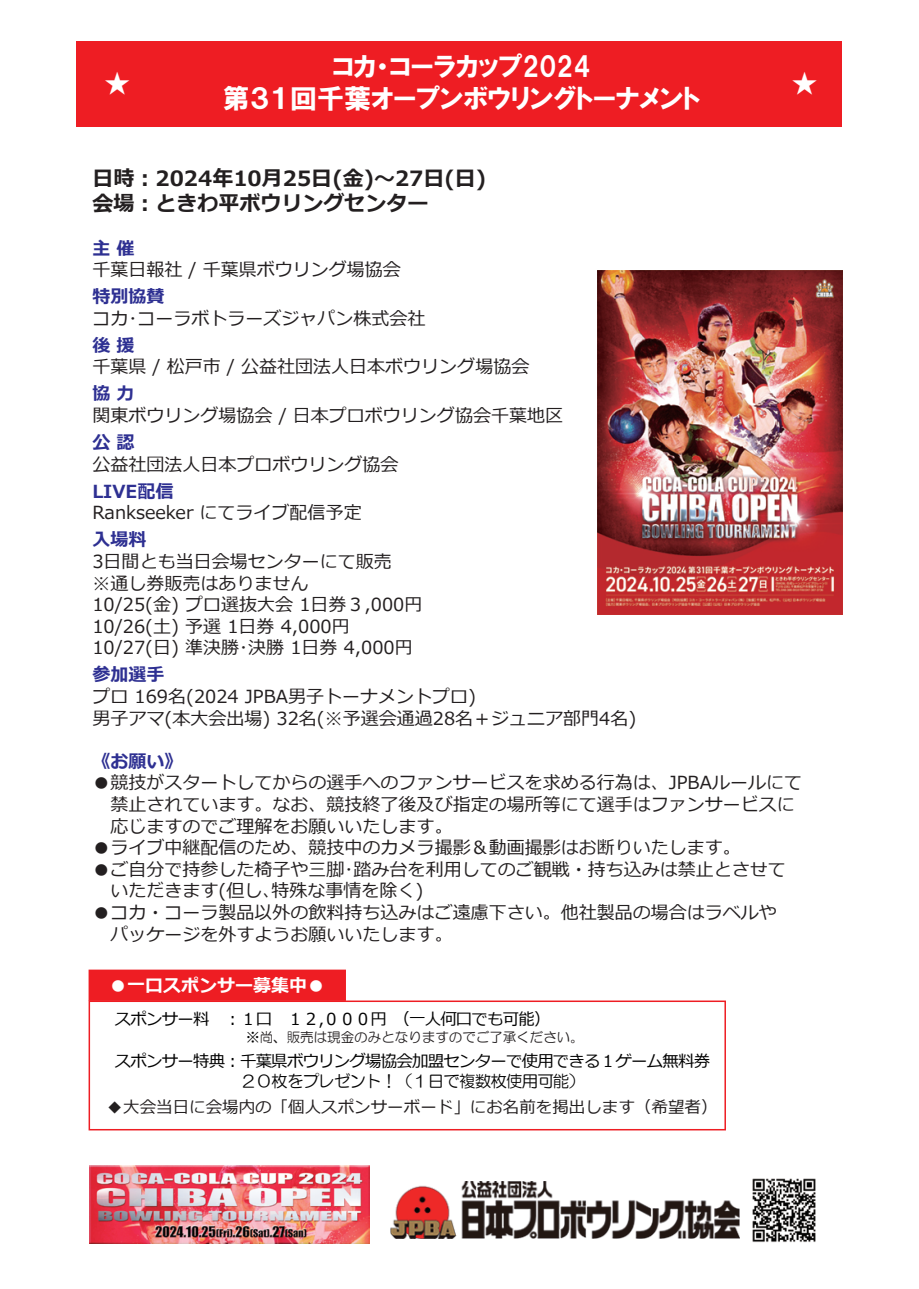
<style>
.page{position:relative;width:919px;height:1289px;background:#fff}
.page>*{position:absolute;margin:0;border:0;box-sizing:border-box;transform-origin:0 0}
.t1{font:27px/32.4px "HGP Soei Kakugothic UB";color:#fff;text-align:center}
.t2{font:27px "HG Maru Gothic MPRO";color:#fff}
.t3{font:700 21px/25.2px "Meiryo";color:#231f20}
.t4{font:18px/21.6px "Meiryo";color:#231f20}
.t5{font:700 18px "Meiryo";color:#2e3092}
.t6{font:700 18px "Meiryo";color:#fff}
.t7{font:16.5px "Meiryo";letter-spacing:-.05em;color:#030303}
.t8{font:16.5px "Meiryo";color:#231f20}
.t9{font:16.5px "HG Maru Gothic MPRO";letter-spacing:-.05em;color:#030303}
.t10{font:13.5px "HG Maru Gothic MPRO";color:#231f20}
.s1{color:#030303}
</style>
<div class="page">
<div style="left:77px;top:41px;width:765px;height:85px;background:#ee1d23"></div>
<div style="left:89px;top:1000px;width:637px;height:130px;border:2px solid #ee1d23"></div>
<div style="left:89px;top:969px;width:257px;height:31px;background:#ee1d23;border:2px solid #ee1d23"></div>
<img style="left:597px;top:270px;width:245px;height:344px">
<img style="left:752px;top:1178px;width:64px;height:65px">
<img style="left:89px;top:1165px;width:280px;height:78px">
<img style="left:390px;top:1181px;width:349px;height:57px">
<h1 class="t1" style="left:223px;top:50px;width:479px">コカ・コーラカップ2024<br>第３１回千葉オープンボウリングトーナメント</h1>
<h1 class="t2" style="left:104px;top:70px;width:28px">★</h1>
<h1 class="t2" style="left:791px;top:70px;width:28px">★</h1>
<p class="t3" style="left:92px;top:167px;width:395px">日時︓2024年10月25日(金)～27日(日)会場︓ときわ平ボウリングセンター</p>
<p class="t5" style="left:92px;top:235px;width:43px">主 催</p>
<p class="t4" style="left:92px;top:260px;width:310px">千葉日報社 / 千葉県ボウリング場協会</p>
<p class="t5" style="left:92px;top:284px;width:73px">特別協賛</p>
<p class="t4" style="left:92px;top:308px;width:334px">コカ･コーラボトラーズジャパン株式会社</p>
<p class="t5" style="left:92px;top:332px;width:43px">後 援</p>
<p class="t4" style="left:92px;top:357px;width:438px">千葉県 / 松戸市 / 公益社団法人日本ボウリング場協会</p>
<p class="t5" style="left:92px;top:381px;width:43px">協 力</p>
<p class="t4" style="left:92px;top:405px;width:472px">関東ボウリング場協会 / 日本プロボウリング協会千葉地区</p>
<p class="t5" style="left:92px;top:430px;width:43px">公 認</p>
<p class="t4" style="left:92px;top:454px;width:307px">公益社団法人日本プロボウリング協会</p>
<p class="t5" style="left:92px;top:478px;width:82px">LIVE配信</p>
<p class="t4" style="left:92px;top:503px;width:271px">Rankseeker にてライブ配信予定</p>
<p class="t5" style="left:92px;top:527px;width:55px">入場料</p>
<p class="t4" style="left:92px;top:551px;width:331px">3日間とも当日会場センターにて販売<br>※通し券販売はありません<br>10/25(金) プロ選抜大会 1日券３,000円<br>10/26(土) 予選 1日券 4,000円<br>10/27(日) 準決勝･決勝 1日券 4,000円</p>
<p class="t5" style="left:92px;top:662px;width:73px">参加選手</p>
<p class="t4" style="left:92px;top:686px;width:545px">プロ 169名(2024 JPBA男子トーナメントプロ)<br>男子アマ(本大会出場) 32名(※予選会通過28名＋ジュニア部門4名)</p>
<p class="t5" style="left:92px;top:748px;width:91px">《お願い》</p>
<p class="t4" style="left:92px;top:773px;width:711px">●競技がスタートしてからの選手へのファンサービスを求める行為は、JPBAルールにて　禁止されています。なお、競技終了後及び指定の場所等にて選手はファンサービスに　応じますのでご理解をお願いいたします。</p>
<p class="t4" style="left:92px;top:837px;width:649px">●ライブ中継配信のため、競技中のカメラ撮影＆動画撮影はお断りいたします。</p>
<p class="t4" style="left:92px;top:859px;width:695px">●ご自分で持参した椅子や三脚･踏み台を利用してのご観戦・持ち込みは禁止とさせて　いただきます(但し､特殊な事情を除く)</p>
<p class="t4" style="left:92px;top:902px;width:686px">●コカ・コーラ製品以外の飲料持ち込みはご遠慮下さい。他社製品の場合はラベルや　パッケージを外すようお願いいたします。</p>
<p class="t6" style="left:109px;top:973px;width:218px">●一口スポンサー募集中●</p>
<p class="t10" style="left:246px;top:1030px;width:339px"><span class="s1">※</span>尚、販売は現金のみとなりますのでご了承ください。</p>
<p class="t7" style="left:115px;top:1007px;width:437px">スポンサー料　︓１口 １２,０００円（一人何口でも可能）</p>
<p class="t7" style="left:115px;top:1049px;width:596px">スポンサー特典︓千葉県ボウリング場協会加盟センターで使用できる１ゲーム無料券</p>
<p class="t9" style="left:115px;top:1072px;width:471px">　　 　　　 　２０枚をプレゼント！（１日で複数枚使用可能）</p>
<p class="t8" style="left:107px;top:1095px;width:612px">◆大会当日に会場内の「個人スポンサーボード」にお名前を掲出します（希望者）</p>
</div>
